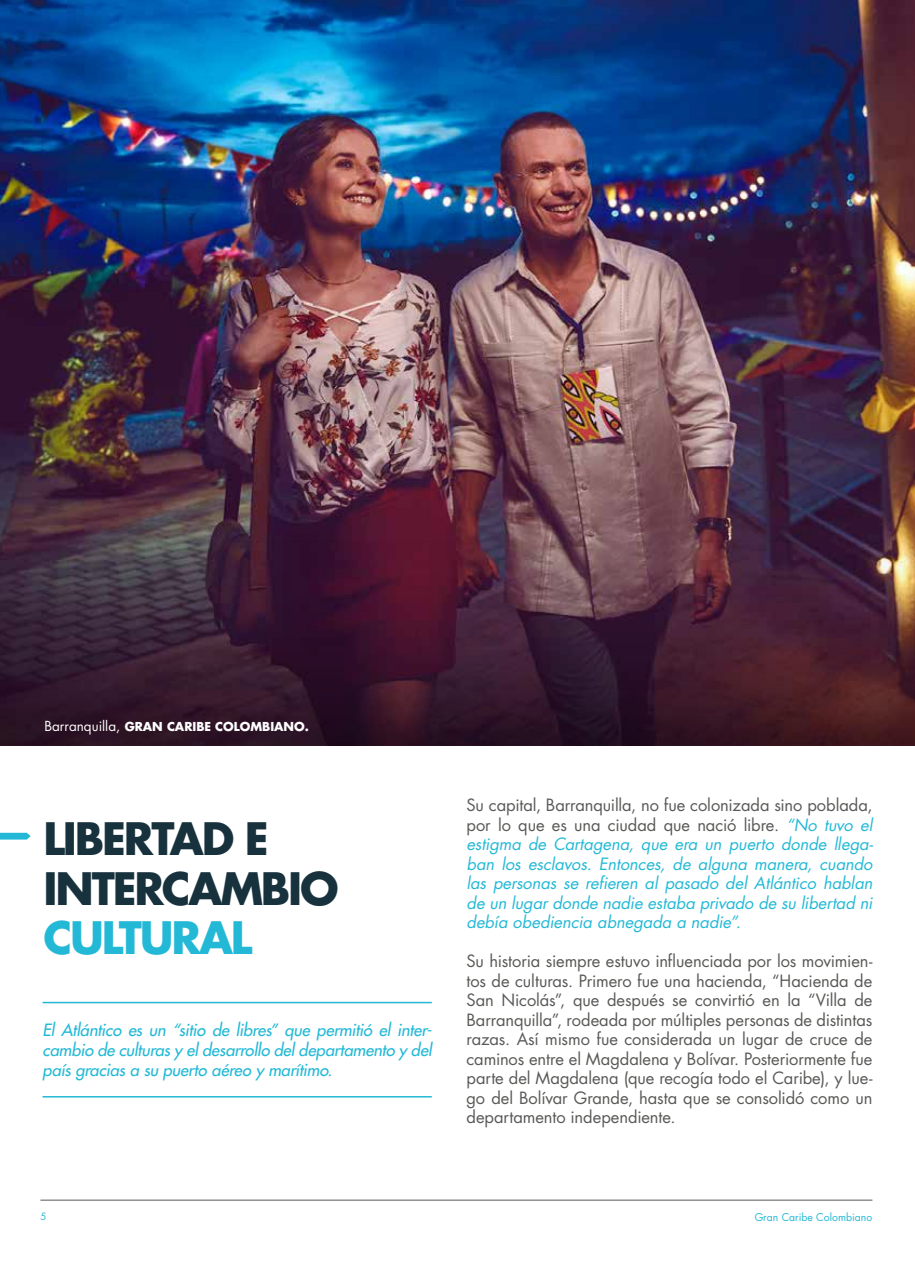
<style>
.page{position:relative;width:915px;height:1263px;background:#fff}
.page>*{position:absolute;margin:0;border:0;box-sizing:border-box;transform-origin:0 0}
.t1{font:700 43.5px/49.5px "Futura Std";letter-spacing:-.05em;color:#17313d}
.t2{font:700 43.5px "Futura Std";letter-spacing:-.05em;color:#23b9d6}
.t3{font:16.5px/19.5px "Futura Std";letter-spacing:-.005em;color:#595957;text-align:justify}
.t4{font:italic 16.5px/19.5px "Futura Std";letter-spacing:-.005em;color:#23b9d6;text-align:justify}
.t5{font:italic 500 16.5px/19.8px "Futura Std";letter-spacing:-.005em;color:#23b9d6;text-align:justify}
.t6{font:700 12px "Futura Std";color:#fff}
.t7{font:10.5px "Futura Std";color:#23b9d6}
.t8{font:9.75px "Futura Std";color:#23b9d6}
.s1{font-weight:400;font-size:13.5px}
.s2{font-style:normal;color:#595957}
</style>
<div class="page">
<hr style="left:40px;top:1200px;width:832px;height:1px;background:#595957">
<hr style="left:914px;top:0;width:1px;height:745px;background:#595957">
<img style="left:0;top:0;width:914px;height:522px">
<svg style="left:0;top:522px;width:914px;height:223px;background:#422234"></svg>
<svg style="left:0;top:833px;width:31px;height:6px"></svg>
<hr style="left:43px;top:1002px;width:388px;height:1px;background:#23b9d6">
<hr style="left:43px;top:1096px;width:388px;height:1px;background:#23b9d6">
<p class="t6" style="left:44px;top:719px;width:266px"><span class="s1">Barranquilla,</span> GRAN CARIBE COLOMBIANO.</p>
<h1 class="t1" style="left:44px;top:813px;width:296px">LIBERTAD E<br>INTERCAMBIO</h1>
<h1 class="t2" style="left:44px;top:909px;width:210px">CULTURAL</h1>
<p class="t5" style="left:43px;top:1020px;width:390px">El Atlántico es un “sitio de libres” que permitió el inter&shy;cambio de culturas y el desarrollo del departamento y del país gracias a su puerto aéreo y marítimo.</p>
<p class="t4" style="left:466px;top:795px;width:408px"><span class="s2">Su capital, Barranquilla, no fue colonizada sino poblada, por lo que es una ciudad que nació libre.</span> “No tuvo el estigma de Cartagena, que era un puerto donde llega&shy;ban los esclavos. Entonces, de alguna manera, cuando las personas se refieren al pasado del Atlántico hablan de un lugar donde nadie estaba privado de su libertad ni debía obediencia abnegada a nadie”.</p>
<p class="t3" style="left:466px;top:951px;width:407px">Su historia siempre estuvo influenciada por los movimien&shy;tos de culturas. Primero fue una hacienda, “Hacienda de San Nicolás”, que después se convirtió en la “Villa de Barranquilla”, rodeada por múltiples personas de distintas razas. Así mismo fue considerada un lugar de cruce de caminos entre el Magdalena y Bolívar. Posteriormente fue parte del Magdalena (que recogía todo el Caribe), y lue&shy;go del Bolívar Grande, hasta que se consolidó como un departamento independiente.</p>
<p class="t8" style="left:40px;top:1210px;width:8px">5</p>
<p class="t7" style="left:754px;top:1211px;width:119px">Gran Caribe Colombiano</p>
</div>
